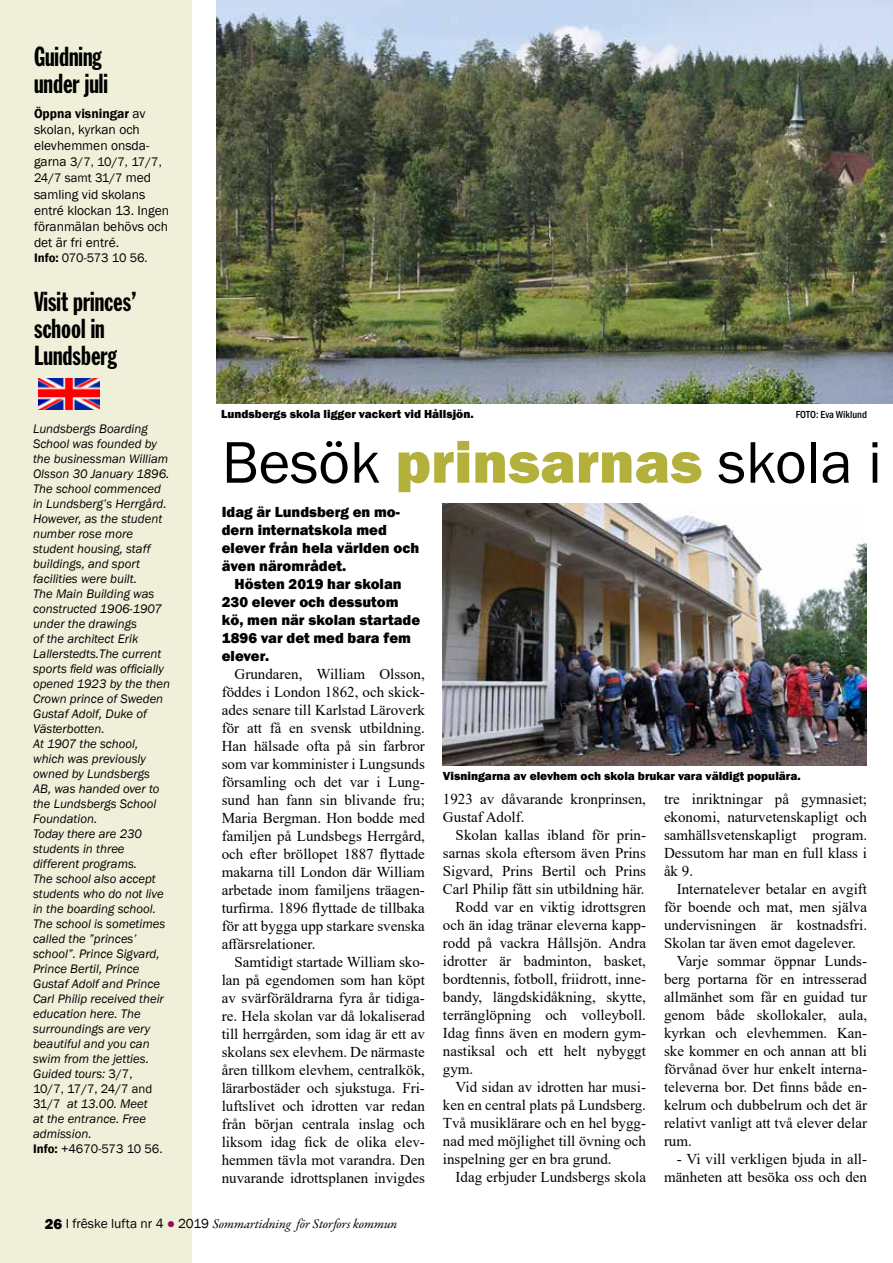
<style>
.page{position:relative;width:893px;height:1263px;background:#fff}
.page>*{position:absolute;margin:0;border:0;box-sizing:border-box;transform-origin:0 0}
.t1{font:60.75px "Franklin Gothic";color:#000}
.t2{font:27px/27px "Franklin Gothic Extra Cond";color:#000}
.t3{font:15px/18px "Times New Roman";color:#000;text-align:justify}
.t4{font:800 15px/18px "Franklin Gothic";color:#000}
.t5{font:13.5px/16.2px "Franklin Gothic";color:#000}
.t6{font:italic 13.5px "Garamond Premr Pro";letter-spacing:-.005em;color:#000}
.t7{font:italic 12.75px/15px "Franklin Gothic";color:#000}
.t8{font:12.75px/16.2px "Franklin Gothic";letter-spacing:-.03em;color:#000}
.t9{font:800 12px "Franklin Gothic";color:#000}
.t10{font:500 condensed 10.5px "Franklin Gothic";color:#000}
.s1{font-weight:600}
.s2{font-size:13.5px}
.s3{font-style:normal}
.s4{font-weight:600;font-style:normal}
.s5{font-weight:800;color:#b3b13b}
.s6{font-family:"Franklin Gothic";font-weight:800;font-style:normal;font-size:15px}
.s7{font-family:"Franklin Gothic";font-style:normal}
.s8{color:#950e5e}
</style>
<div class="page">
<div style="left:0;top:0;width:191px;height:1263px;background:#f0f0da"></div>
<img style="left:217px;top:0;width:676px;height:403px">
<img style="left:443px;top:503px;width:423px;height:263px">
<img style="left:39px;top:379px;width:60px;height:31px">
<h2 class="t2" style="left:34px;top:44px;width:75px">Guidning under juli</h2>
<p class="t5" style="left:34px;top:105px;width:117px"><span class="s1">Öppna visningar</span> av skolan, kyrkan och elevhemmen onsda-</p>
<p class="t8" style="left:34px;top:154px;width:129px"><span class="s2">garna</span> 3/7, 10/7, 17/7,<br>24/7 samt 31/7 <span class="s2">med</span></p>
<p class="t5" style="left:34px;top:186px;width:137px">samling vid skolans entré klockan 13. Ingen föranmälan behövs och det är fri entré.</p>
<p class="t8" style="left:34px;top:250px;width:115px"><span class="s1">Info:</span> 070-573 10 56.</p>
<h2 class="t2" style="left:34px;top:289px;width:104px">Visit princes’ school in<br>Lundsberg</h2>
<p class="t7" style="left:33px;top:421px;width:139px">Lundsbergs Boarding<br>School was founded by the businessman William<br>Olsson 30 January 1896.<br>The school commenced in Lundsberg’s Herrgård.<br>However, as the student number rose more student housing, staff buildings, and sport facilities were built.<br>The Main Building was constructed 1906-1907 under the drawings<br>of the architect Erik<br>Lallerstedts.The current sports field was officially opened 1923 by the then<br>Crown prince of Sweden<br>Gustaf Adolf, Duke of<br>Västerbotten.<br>At 1907 the school, which was previously owned by Lundsbergs<br>AB, was handed over to the Lundsbergs School<br>Foundation.<br>Today there are 230 students in three different programs.<br>The school also accept students who do not live in the boarding school.<br>The school is sometimes called the ”princes’ school”. Prince Sigvard,<br>Prince Bertil, Prince<br>Gustaf Adolf and Prince<br>Carl Philip received their education here. The surroundings are very beautiful and you can swim from the jetties.<br>Guided tours: <span class="s3">3/7,<br>10/7, 17/7, 24/7 and<br>31/7</span> at 13.00. Meet<br>at the entrance. Free admission.<br><span class="s4">Info:</span> <span class="s3">+4670-573 10 56.</span></p>
<p class="t9" style="left:221px;top:406px;width:254px">Lundsbergs skola ligger vackert vid Hållsjön.</p>
<p class="t10" style="left:796px;top:408px;width:73px">FOTO: Eva Wiklund</p>
<h1 class="t1" style="left:222px;top:425px;width:662px">Besök <span class="s5">prinsarnas</span> skola i</h1>
<p class="t4" style="left:222px;top:502px;width:199px">Idag är Lundsberg en mo&shy;dern internatskola med elever från hela världen och även närområdet.</p>
<p class="t4" style="left:222px;top:574px;width:200px;text-indent:13px">Hösten 2019 har skolan<br>230 elever och dessutom kö, men när skolan startade<br>1896 var det med bara fem elever.</p>
<p class="t3" style="left:222px;top:664px;width:205px;text-indent:13px">Grundaren, William Olsson, föddes i London 1862, och skick&shy;ades senare till Karlstad Läroverk för att få en svensk utbildning.<br>Han hälsade ofta på sin farbror som var komminister i Lungsunds församling och det var i Lung&shy;sund han fann sin blivande fru; Maria Bergman. Hon bodde med familjen på Lundsbegs Herrgård, och efter bröllopet 1887 flyttade makarna till London där William arbetade inom familjens träagen&shy;turfirma. 1896 flyttade de tillbaka för att bygga upp starkare svenska affärsrelationer.</p>
<p class="t3" style="left:222px;top:952px;width:205px;text-indent:13px">Samtidigt startade William sko&shy;lan på egendomen som han köpt av svärföräldrarna fyra år tidiga&shy;re. Hela skolan var då lokaliserad till herrgården, som idag är ett av skolans sex elevhem. De närmaste åren tillkom elevhem, centralkök, lärarbostäder och sjukstuga. Fri&shy;luftslivet och idrotten var redan från början centrala inslag och liksom idag fick de olika elev&shy;hemmen tävla mot varandra. Den nuvarande idrottsplanen invigdes</p>
<p class="t9" style="left:443px;top:768px;width:359px">Visningarna av elevhem och skola brukar vara väldigt populära.</p>
<p class="t3" style="left:443px;top:790px;width:205px">1923 av dåvarande kronprinsen,<br>Gustaf Adolf.</p>
<p class="t3" style="left:456px;top:826px;width:192px">Skolan kallas ibland för prin-</p>
<p class="t3" style="left:443px;top:844px;width:205px">sarnas skola eftersom även Prins</p>
<p class="t3" style="left:443px;top:862px;width:205px">Sigvard, Prins Bertil och Prins</p>
<p class="t3" style="left:443px;top:880px;width:203px">Carl Philip fått sin utbildning här.</p>
<p class="t3" style="left:456px;top:898px;width:192px">Rodd var en viktig idrottsgren</p>
<p class="t3" style="left:443px;top:916px;width:205px">och än idag tränar eleverna kapp-</p>
<p class="t3" style="left:443px;top:934px;width:205px">rodd på vackra Hållsjön. Andra</p>
<p class="t3" style="left:443px;top:952px;width:205px">idrotter är badminton, basket,</p>
<p class="t3" style="left:443px;top:970px;width:205px">bordtennis, fotboll, friidrott, inne-</p>
<p class="t3" style="left:443px;top:988px;width:205px">bandy, längdskidåkning, skytte,</p>
<p class="t3" style="left:443px;top:1006px;width:205px">terränglöpning och volleyboll.</p>
<p class="t3" style="left:443px;top:1024px;width:205px">Idag finns även en modern gym-</p>
<p class="t3" style="left:443px;top:1042px;width:205px">nastiksal och ett helt nybyggt</p>
<p class="t3" style="left:443px;top:1060px;width:32px">gym.</p>
<p class="t3" style="left:456px;top:1078px;width:192px">Vid sidan av idrotten har musi-</p>
<p class="t3" style="left:443px;top:1096px;width:205px">ken en central plats på Lundsberg.</p>
<p class="t3" style="left:443px;top:1114px;width:205px">Två musiklärare och en hel bygg-</p>
<p class="t3" style="left:443px;top:1132px;width:205px">nad med möjlighet till övning och</p>
<p class="t3" style="left:443px;top:1150px;width:170px">inspelning ger en bra grund.</p>
<p class="t3" style="left:456px;top:1168px;width:192px">Idag erbjuder Lundsbergs skola</p>
<p class="t3" style="left:664px;top:790px;width:205px">tre inriktningar på gymnasiet; ekonomi, naturvetenskapligt och samhällsvetenskapligt program.<br>Dessutom har man en full klass i åk 9.</p>
<p class="t3" style="left:677px;top:880px;width:192px">Internatelever betalar en avgift</p>
<p class="t3" style="left:664px;top:898px;width:205px">för boende och mat, men själva</p>
<p class="t3" style="left:664px;top:916px;width:205px">undervisningen är kostnadsfri.</p>
<p class="t3" style="left:664px;top:934px;width:194px">Skolan tar även emot dagelever.</p>
<p class="t3" style="left:677px;top:952px;width:192px">Varje sommar öppnar Lunds-</p>
<p class="t3" style="left:664px;top:970px;width:205px">berg portarna för en intresserad</p>
<p class="t3" style="left:664px;top:988px;width:205px">allmänhet som får en guidad tur</p>
<p class="t3" style="left:664px;top:1006px;width:205px">genom både skollokaler, aula,</p>
<p class="t3" style="left:664px;top:1024px;width:205px">kyrkan och elevhemmen. Kan-</p>
<p class="t3" style="left:664px;top:1042px;width:205px">ske kommer en och annan att bli</p>
<p class="t3" style="left:664px;top:1060px;width:205px">förvånad över hur enkelt interna-</p>
<p class="t3" style="left:664px;top:1078px;width:205px">televerna bor. Det finns både en-</p>
<p class="t3" style="left:664px;top:1096px;width:205px">kelrum och dubbelrum och det är</p>
<p class="t3" style="left:664px;top:1114px;width:205px">relativt vanligt att två elever delar</p>
<p class="t3" style="left:664px;top:1132px;width:29px">rum.</p>
<p class="t3" style="left:664px;top:1150px;width:205px;text-align:right">- Vi vill verkligen bjuda in all&shy;mänheten att besöka oss och den</p>
<p class="t6" style="left:45px;top:1215px;width:354px"><span class="s6">26</span> <span class="s7">I frêske lufta nr 4</span> <span class="s8">●</span> <span class="s7">2019</span> Sommartidning för Storfors kommun</p>
</div>
